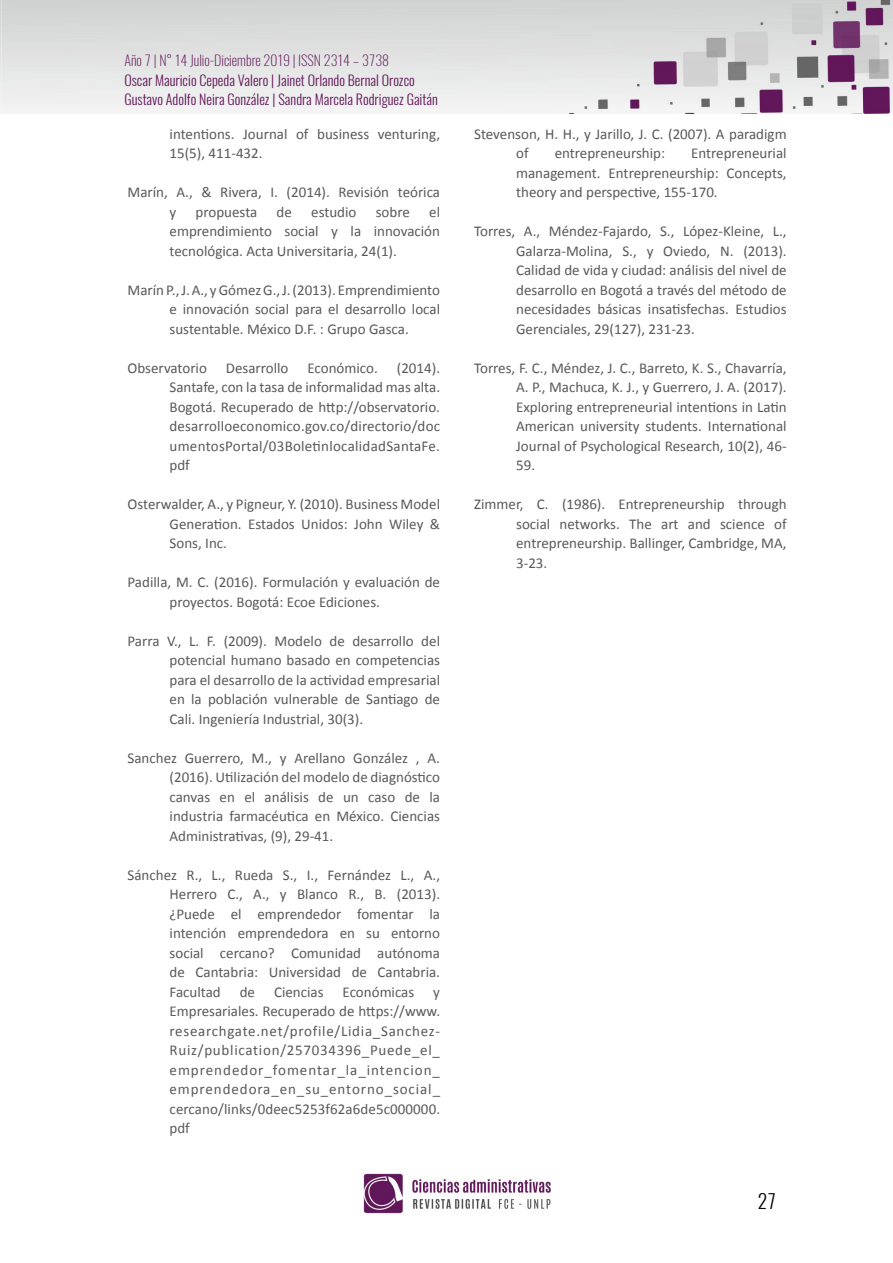
<style>
.page{position:relative;width:893px;height:1263px;background:#fff}
.page>*{position:absolute;margin:0;border:0;box-sizing:border-box;transform-origin:0 0}
.t1{font:300 19.5px "Oswald";color:#000}
.t2{font:15px/19.5px "Calibri";color:#58595b;text-align:justify}
.t3{font:300 14.1px/19.5px "Oswald";color:#62175a}
.t4{font:200 14.1px "Oswald";color:#62175a}
</style>
<div class="page">
<img style="left:0;top:0;width:893px;height:113px">
<img style="left:0;top:1px;width:2px;height:110px">
<img style="left:363px;top:1173px;width:188px;height:41px">
<p class="t4" style="left:124px;top:48px;width:266px">Año 7 | N° 14 Julio-Diciembre 2019 | ISSN 2314 – 3738</p>
<p class="t3" style="left:124px;top:69px;width:315px">Oscar Mauricio Cepeda Valero | Jainet Orlando Bernal Orozco<br>Gustavo Adolfo Neira González | Sandra Marcela Rodriguez Gaitán</p>
<p class="t2" style="left:170px;top:124px;width:272px">intentions. Journal of business venturing,<br>15(5), 411-432.</p>
<p class="t2" style="left:170px;top:183px;width:272px;text-indent:-42px">Marín, A., &amp; Rivera, I. (2014). Revisión teórica y</p>
<p class="t2" style="left:170px;top:202px;width:272px;text-indent:260px">el emprendimiento social y la innovación tecnológica. Acta Universitaria, 24(1).</p>
<p class="t2" style="left:170px;top:280px;width:272px;text-indent:-42px">Marín P., J. A., y Gómez G., J. (2013). Emprendimiento e innovación social para el desarrollo local sustentable. México D.F. : Grupo Gasca.</p>
<p class="t2" style="left:128px;top:358px;width:81px">Observatorio</p>
<p class="t2" style="left:226px;top:358px;width:64px">Desarrollo</p>
<p class="t2" style="left:307px;top:358px;width:72px">Económico.</p>
<p class="t2" style="left:196px;top:202px;width:63px">propuesta</p>
<p class="t2" style="left:277px;top:202px;width:17px">de</p>
<p class="t2" style="left:311px;top:202px;width:47px">estudio</p>
<p class="t2" style="left:376px;top:202px;width:36px">sobre</p>
<p class="t2" style="left:170px;top:358px;width:272px;text-indent:227px">(2014).<br>Santafe, con la tasa de informalidad mas alta.<br>Bogotá. Recuperado de http://observatorio. desarrolloeconomico.gov.co/directorio/doc umentosPortal/03BoletinlocalidadSantaFe. pdf</p>
<p class="t2" style="left:170px;top:495px;width:272px;text-indent:-42px">Osterwalder, A., y Pigneur, Y. (2010). Business Model Generation. Estados Unidos: John Wiley &amp; Sons, Inc.</p>
<p class="t2" style="left:170px;top:573px;width:272px;text-indent:-42px">Padilla, M. C. (2016). Formulación y evaluación de proyectos. Bogotá: Ecoe Ediciones.</p>
<p class="t2" style="left:170px;top:631px;width:272px;text-indent:-42px">Parra V., L. F. (2009). Modelo de desarrollo del potencial humano basado en competencias para el desarrollo de la actividad empresarial en la población vulnerable de Santiago de Cali. Ingeniería Industrial, 30(3).</p>
<p class="t2" style="left:170px;top:748px;width:272px;text-indent:-42px">Sanchez Guerrero, M., y Arellano González , A. (2016). Utilización del modelo de diagnóstico canvas en el análisis de un caso de la industria farmacéutica en México. Ciencias Administrativas, (9), 29-41.</p>
<p class="t2" style="left:170px;top:865px;width:272px;text-indent:-42px">Sánchez R., L., Rueda S., I., Fernández L., A., Herrero C., A., y Blanco R., B. (2013). ¿Puede el emprendedor fomentar la intención emprendedora en su entorno social cercano? Comunidad autónoma de Cantabria: Universidad de Cantabria.<br>Facultad</p>
<p class="t2" style="left:240px;top:982px;width:17px">de</p>
<p class="t2" style="left:274px;top:982px;width:51px">Ciencias</p>
<p class="t2" style="left:343px;top:982px;width:73px">Económicas</p>
<p class="t2" style="left:170px;top:982px;width:272px;text-indent:264px">y Empresariales. Recuperado de https://www. researchgate.net/profile/Lidia_Sanchez-Ruiz/publication/257034396_Puede_el_ emprendedor_fomentar_la_intencion_ emprendedora_en_su_entorno_social_ cercano/links/0deec5253f62a6de5c000000. pdf</p>
<p class="t2" style="left:516px;top:124px;width:272px;text-indent:-42px">Stevenson, H. H., y Jarillo, J. C. (2007). A paradigm of</p>
<p class="t2" style="left:516px;top:144px;width:272px;text-indent:175px">Entrepreneurial management. Entrepreneurship: Concepts, theory and perspective, 155-170.</p>
<p class="t2" style="left:516px;top:222px;width:272px;text-indent:-42px">Torres, A., Méndez-Fajardo, S., López-Kleine, L., Galarza-Molina, S., y Oviedo, N. (2013).<br>Calidad de vida y ciudad: análisis del nivel de desarrollo en Bogotá a través del método de necesidades básicas insatisfechas. Estudios Gerenciales, 29(127), 231-23.</p>
<p class="t2" style="left:516px;top:358px;width:272px;text-indent:-42px">Torres, F. C., Méndez, J. C., Barreto, K. S., Chavarría, A. P., Machuca, K. J., y Guerrero, J. A. (2017).<br>Exploring entrepreneurial intentions in Latin American university students. International Journal of Psychological Research, 10(2), 46- 59.</p>
<p class="t2" style="left:516px;top:495px;width:272px;text-indent:-42px">Zimmer, C. (1986). Entrepreneurship through social networks. The art and science of entrepreneurship. Ballinger, Cambridge, MA, 3-23.</p>
<p class="t2" style="left:555px;top:144px;width:112px">entrepreneurship:</p>
<h1 class="t1" style="left:758px;top:1183px;width:19px">27</h1>
</div>
